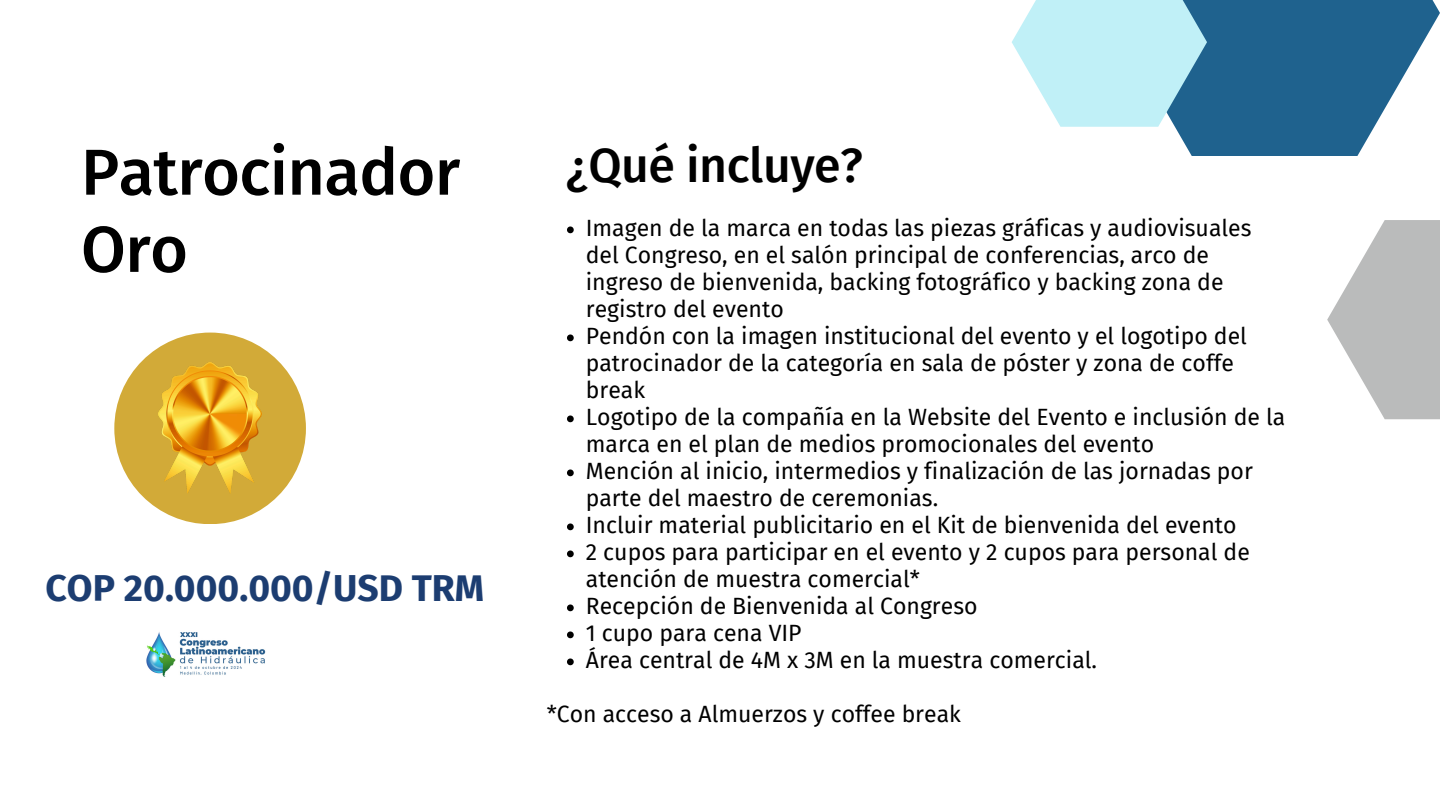
<style>
.page{position:relative;width:1440px;height:810px;background:#fff}
.page>*{position:absolute;margin:0;border:0;box-sizing:border-box;transform-origin:0 0}
.t1{font:500 64.9px/77.2px "Fira Sans";letter-spacing:-.01em;color:#000}
.t2{font:500 48.2px "Fira Sans";letter-spacing:-.01em;color:#000}
.t3{font:700 37.3px "Fira Sans";color:#1c3d71}
.t4{font:23px/27px "Fira Sans";color:#000}
</style>
<div class="page">
<svg style="left:1327px;top:220px;width:113px;height:199px;fill:#babbbb"></svg>
<svg style="left:1175px;top:0;width:265px;height:156px;fill:#1f628e"></svg>
<svg style="left:1012px;top:0;width:195px;height:127px;background:#b7e4ed"></svg>
<div style="left:114px;top:333px;width:192px;height:191px;background:#d2aa38;border-radius:50%"></div>
<img style="left:158px;top:363px;width:104px;height:131px">
<svg style="left:567px;top:226px;width:7px;height:7px"></svg>
<svg style="left:567px;top:334px;width:7px;height:7px"></svg>
<svg style="left:567px;top:416px;width:7px;height:6px"></svg>
<svg style="left:567px;top:470px;width:7px;height:6px"></svg>
<svg style="left:567px;top:524px;width:7px;height:6px"></svg>
<svg style="left:567px;top:550px;width:7px;height:7px"></svg>
<svg style="left:567px;top:604px;width:7px;height:7px"></svg>
<svg style="left:567px;top:632px;width:7px;height:6px"></svg>
<svg style="left:567px;top:658px;width:7px;height:7px"></svg>
<img style="left:146px;top:632px;width:120px;height:45px">
<p class="t1" style="left:81px;top:134px;width:381px">Patrocinador<br>Oro</p>
<p class="t3" style="left:46px;top:567px;width:440px">COP 20.000.000/USD TRM</p>
<p class="t2" style="left:566px;top:137px;width:298px">¿Qué incluye?</p>
<p class="t4" style="left:586px;top:215px;width:667px">Imagen de la marca en todas las piezas gráficas y audiovisuales del Congreso, en el salón principal de conferencias, arco de ingreso de bienvenida, backing fotográfico y backing zona de registro del evento</p>
<h3 class="t4" style="left:586px;top:323px;width:663px">Pendón con la imagen institucional del evento y el logotipo del patrocinador de la categoría en sala de póster y zona de coffe break</h3>
<p class="t4" style="left:586px;top:404px;width:701px">Logotipo de la compañía en la Website del Evento e inclusión de la marca en el plan de medios promocionales del evento</p>
<h2 class="t4" style="left:586px;top:458px;width:669px">Mención al inicio, intermedios y finalización de las jornadas por parte del maestro de ceremonias.</h2>
<p class="t4" style="left:586px;top:512px;width:652px">Incluir material publicitario en el Kit de bienvenida del evento</p>
<p class="t4" style="left:586px;top:539px;width:666px">2 cupos para participar en el evento y 2 cupos para personal de atención de muestra comercial*</p>
<p class="t4" style="left:586px;top:593px;width:393px">Recepción de Bienvenida al Congreso</p>
<p class="t4" style="left:586px;top:620px;width:217px">1 cupo para cena VIP</p>
<p class="t4" style="left:586px;top:647px;width:513px">Área central de 4M x 3M en la muestra comercial.</p>
<p class="t4" style="left:547px;top:701px;width:416px">*Con acceso a Almuerzos y coffee break</p>
</div>
